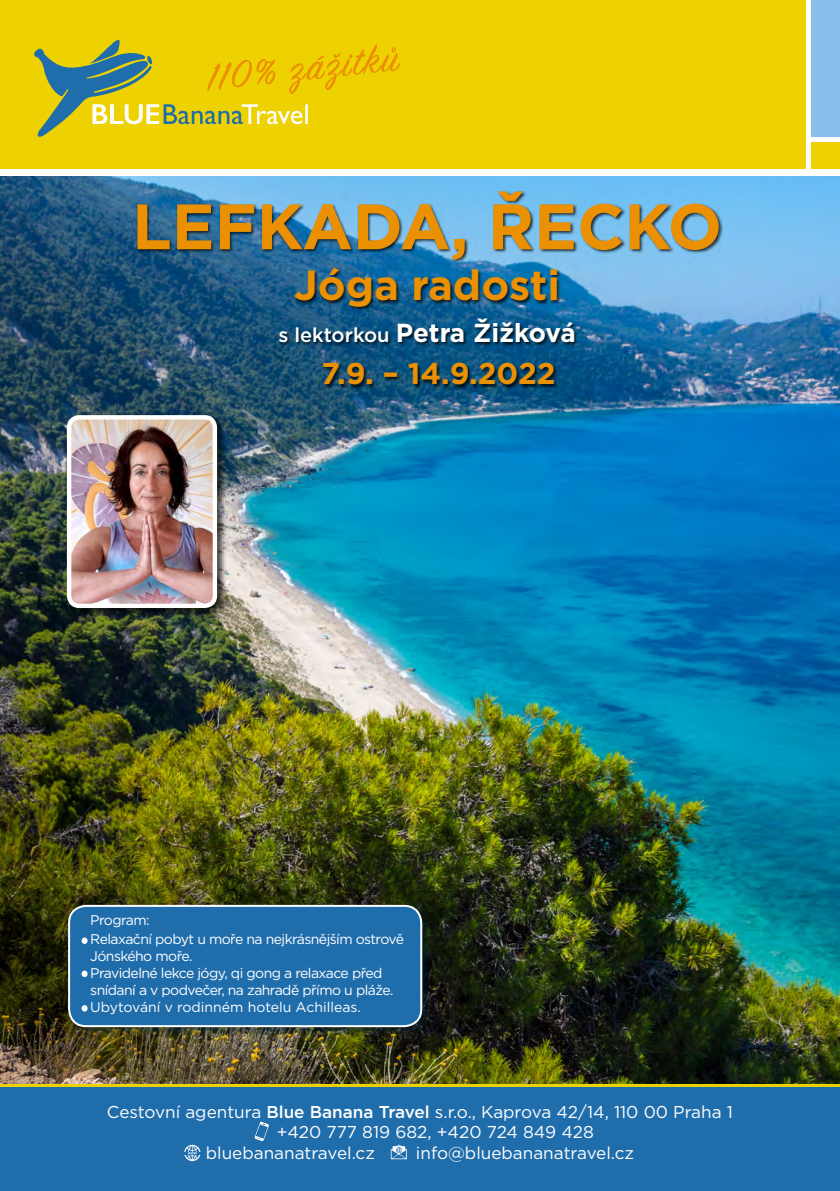
<style>
.page{position:relative;width:840px;height:1191px;background:#fff}
.page>*{position:absolute;margin:0;border:0;box-sizing:border-box;transform-origin:0 0}
.t1{font:700 64px "Gotham";color:#eb9000}
.t2{font:700 42px "Gotham";color:#eb9000}
.t3{font:700 30px "Gotham";color:#eb9000}
.t4{font:700 26px "Gotham";letter-spacing:-.005em;color:#fff}
.t5{font:17.2px "Gotham";color:#fff}
.t6{font:14px/16.8px "Gotham";letter-spacing:-.04em;color:#fff}
.s1{font-weight:500;font-size:20px}
.s2{font-weight:500}
</style>
<div class="page">
<div style="left:0;top:1083px;width:839px;height:5px;background:#eed100"></div>
<div style="left:0;top:1087px;width:839px;height:104px;background:#206dac"></div>
<div style="left:0;top:0;width:804px;height:169px;background:#eed100"></div>
<div style="left:810px;top:0;width:29px;height:137px;background:#87c1eb"></div>
<div style="left:810px;top:142px;width:29px;height:26px;background:#eed100"></div>
<svg style="left:34px;top:39px;width:366px;height:98px"></svg>
<svg style="left:184px;top:1144px;width:16px;height:17px"></svg>
<svg style="left:254px;top:1121px;width:15px;height:20px"></svg>
<svg style="left:390px;top:1144px;width:17px;height:15px"></svg>
<img style="left:0;top:177px;width:839px;height:906px">
<div style="left:66px;top:903px;width:366px;height:134px;background:#002035;opacity:.5"></div>
<div style="left:69px;top:906px;width:352px;height:120px;background:#206dac;border-radius:17px"></div>
<div style="left:68px;top:905px;width:354px;height:122px;border:2px solid #fff;border-radius:17px"></div>
<svg style="left:81px;top:937px;width:7px;height:7px"></svg>
<div style="left:81px;top:970px;width:7px;height:7px;background:#fff;border-radius:50%"></div>
<div style="left:81px;top:1005px;width:7px;height:6px;background:#fff;border-radius:50%"></div>
<div style="left:137px;top:191px;width:585px;height:198px;background:#000;opacity:.75"></div>
<div style="left:65px;top:413px;width:162px;height:205px;background:#000;opacity:.75"></div>
<img style="left:69px;top:417px;width:146px;height:189px">
<div style="left:67px;top:415px;width:150px;height:193px;border:4px solid #fff;border-radius:10px"></div>
<h1 class="t1" style="left:132px;top:184px;width:591px">LEFKADA, ŘECKO</h1>
<h2 class="t2" style="left:294px;top:257px;width:267px">Jóga radosti</h2>
<h3 class="t4" style="left:278px;top:316px;width:299px"><span class="s1">s lektorkou</span> Petra Žižková</h3>
<h3 class="t3" style="left:321px;top:354px;width:235px">7.9. – 14.9.2022</h3>
<p class="t6" style="left:90px;top:911px;width:61px">Program:</p>
<p class="t6" style="left:90px;top:930px;width:315px">Relaxační pobyt u moře na nejkrásnějším ostrově Jónského moře.<br>Pravidelné lekce jógy, qi gong a relaxace před snídaní a v podvečer, na zahradě přímo u pláže.<br>Ubytování v rodinném hotelu Achilleas.</p>
<p class="t5" style="left:107px;top:1100px;width:627px">Cestovní agentura <span class="s2">Blue Banana Travel</span> s.r.o., Kaprova 42/14, 110 00 Praha 1</p>
<p class="t5" style="left:276px;top:1121px;width:318px">+420 777 819 682, +420 724 849 428</p>
<p class="t5" style="left:206px;top:1141px;width:170px">bluebananatravel.cz</p>
<p class="t5" style="left:416px;top:1141px;width:219px">info@bluebananatravel.cz</p>
</div>
